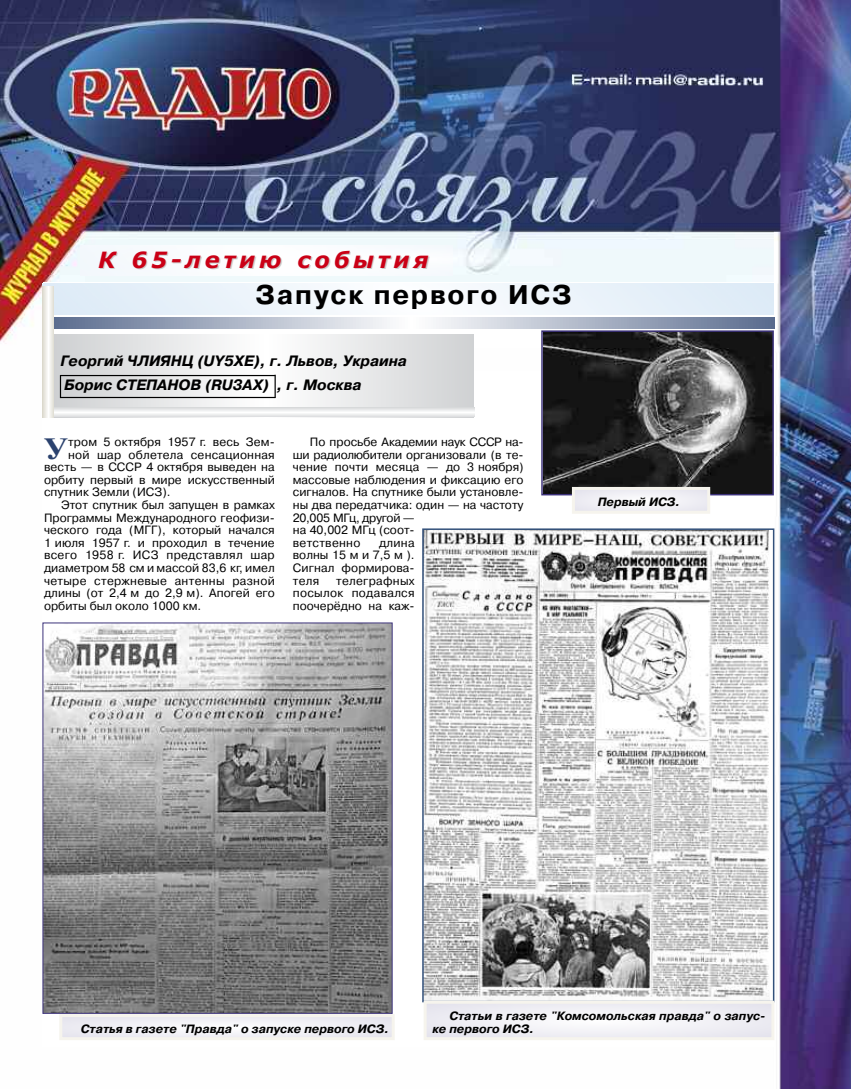
<style>
.page{position:relative;width:851px;height:1089px;background:#fff}
.page>*{position:absolute;margin:0;border:0;box-sizing:border-box;transform-origin:0 0}
.t1{font:700 29.4px "Newton C";color:#2b426e;scale:1.1 1}
.t2{font:700 27px "Pragmatica C";letter-spacing:.065em;color:#000}
.t3{font:italic 700 22.5px "Verdana";letter-spacing:.165em;color:#ca0016}
.t4{font:italic 700 15px/24px "Pragmatica C";color:#000}
.t5{font:12px/12.6px "Pragmatica C";color:#000;text-align:justify}
.t6{font:italic 700 12px/12.6px "Pragmatica C";color:#000}
.t7{font:12px "Pragmatica C";letter-spacing:.025em;color:#000}
.s1{color:#ccc}
</style>
<div class="page">
<img style="left:1px;top:0;width:849px;height:1089px">
<div style="left:43px;top:299px;width:729px;height:49px;background:#fff"></div>
<div style="left:43px;top:371px;width:730px;height:675px;background:#fff"></div>
<img style="left:43px;top:231px;width:730px;height:51px">
<img style="left:45px;top:624px;width:345px;height:387px">
<div style="left:43px;top:622px;width:349px;height:391px;border:1px solid #3c327a"></div>
<div style="left:62px;top:1017px;width:329px;height:20px;background:#f0f0f5"></div>
<div style="left:59px;top:1014px;width:335px;height:26px;border:3px solid #f6f4ed"></div>
<svg style="left:54px;top:334px;width:419px;height:84px"></svg>
<svg style="left:53px;top:407px;width:421px;height:9px"></svg>
<svg style="left:43px;top:282px;width:731px;height:49px"></svg>
<img style="left:425px;top:531px;width:344px;height:468px">
<div style="left:422px;top:528px;width:352px;height:474px;border:2px solid #33517b"></div>
<div style="left:426px;top:1003px;width:345px;height:34px;background:#efeff4"></div>
<div style="left:423px;top:1000px;width:351px;height:40px;border:3px solid #f6f4ed"></div>
<img style="left:80px;top:245px;width:373px;height:30px">
<img style="left:43px;top:283px;width:730px;height:31px">
<svg style="left:53px;top:317px;width:721px;height:11px;background:#acb5c6"></svg>
<svg style="left:43px;top:287px;width:10px;height:130px"></svg>
<hr style="left:60px;top:375px;width:215px;height:1px;background:#000">
<hr style="left:60px;top:397px;width:215px;height:1px;background:#000">
<svg style="left:60px;top:376px;width:1px;height:21px"></svg>
<hr style="left:274px;top:375px;width:2px;height:23px;background:#000">
<img style="left:544px;top:333px;width:226px;height:159px">
<div style="left:541px;top:330px;width:232px;height:165px;border:2px solid #3c327a"></div>
<div style="left:575px;top:490px;width:132px;height:21px;background:#f0f0f5"></div>
<div style="left:572px;top:487px;width:138px;height:27px;border:3px solid #f6f4ed"></div>
<h3 class="t3" style="left:98px;top:247px;width:332px">К 65-летию соб<span class="s1">ы</span>тия</h3>
<h2 class="t2" style="left:255px;top:279px;width:318px">Запуск первого ИСЗ</h2>
<p class="t4" style="left:60px;top:348px;width:348px">Георгий ЧЛИЯНЦ (UY5XE), г. Львов, Украина<br>Борис СТЕПАНОВ (RU3AX) , г. Москва</p>
<h1 class="t1" style="left:44px;top:431px;width:22px">У</h1>
<p class="t5" style="left:68px;top:435px;width:208px">тром 5 октября 1957 г. весь Зем-</p>
<p class="t5" style="left:68px;top:448px;width:208px">ной шар облетела сенсационная</p>
<p class="t5" style="left:44px;top:460px;width:232px">весть — в СССР 4 октября выведен на</p>
<p class="t5" style="left:44px;top:473px;width:232px">орбиту первый в мире искусственный</p>
<p class="t5" style="left:44px;top:486px;width:128px">спутник Земли (ИСЗ).</p>
<p class="t5" style="left:61px;top:498px;width:215px">Этот спутник был запущен в рамках</p>
<p class="t5" style="left:44px;top:511px;width:232px">Программы Международного геофизи-</p>
<p class="t5" style="left:44px;top:523px;width:232px">ческого года (МГГ), который начался</p>
<p class="t5" style="left:44px;top:536px;width:232px">1 июля 1957 г. и проходил в течение</p>
<p class="t7" style="left:44px;top:548px;width:232px">всего 1958 г. ИСЗ представлял шар</p>
<p class="t5" style="left:44px;top:561px;width:232px">диаметром 58 см и массой 83,6 кг, имел</p>
<p class="t7" style="left:44px;top:573px;width:232px">четыре стержневые антенны разной</p>
<p class="t5" style="left:44px;top:586px;width:232px">длины (от 2,4 м до 2,9 м). Апогей его</p>
<p class="t5" style="left:44px;top:599px;width:159px">орбиты был около 1000 км.</p>
<p class="t5" style="left:293px;top:435px;width:232px;text-align:left;text-indent:17px">По просьбе Академии наук СССР на&shy;ши радиолюбители организовали (в те&shy;чение почти месяца — до 3 ноября) массовые наблюдения и фиксацию его сигналов. Hа спутнике были установле&shy;ны два передатчика: один — на частоту<br>20,005 МГц, другой —<br>на 40,002 МГц (соот-<br>ветственно</p>
<p class="t5" style="left:293px;top:536px;width:123px;text-indent:86px">длина волны 15 м и 7,5 м ).<br>Сигнал формирова&shy;теля</p>
<p class="t5" style="left:293px;top:574px;width:123px;text-indent:43px">телеграфных посылок подавался поочерёдно на каж-</p>
<p class="t6" style="left:597px;top:495px;width:84px">Первый ИСЗ.</p>
<p class="t6" style="left:81px;top:1022px;width:309px">Статья в газете "Правда" о запуске первого ИСЗ.</p>
<p class="t6" style="left:432px;top:1009px;width:335px;text-indent:17px">Статьи в газете "Комсомольская правда" о запус&shy;ке первого ИСЗ.</p>
</div>
